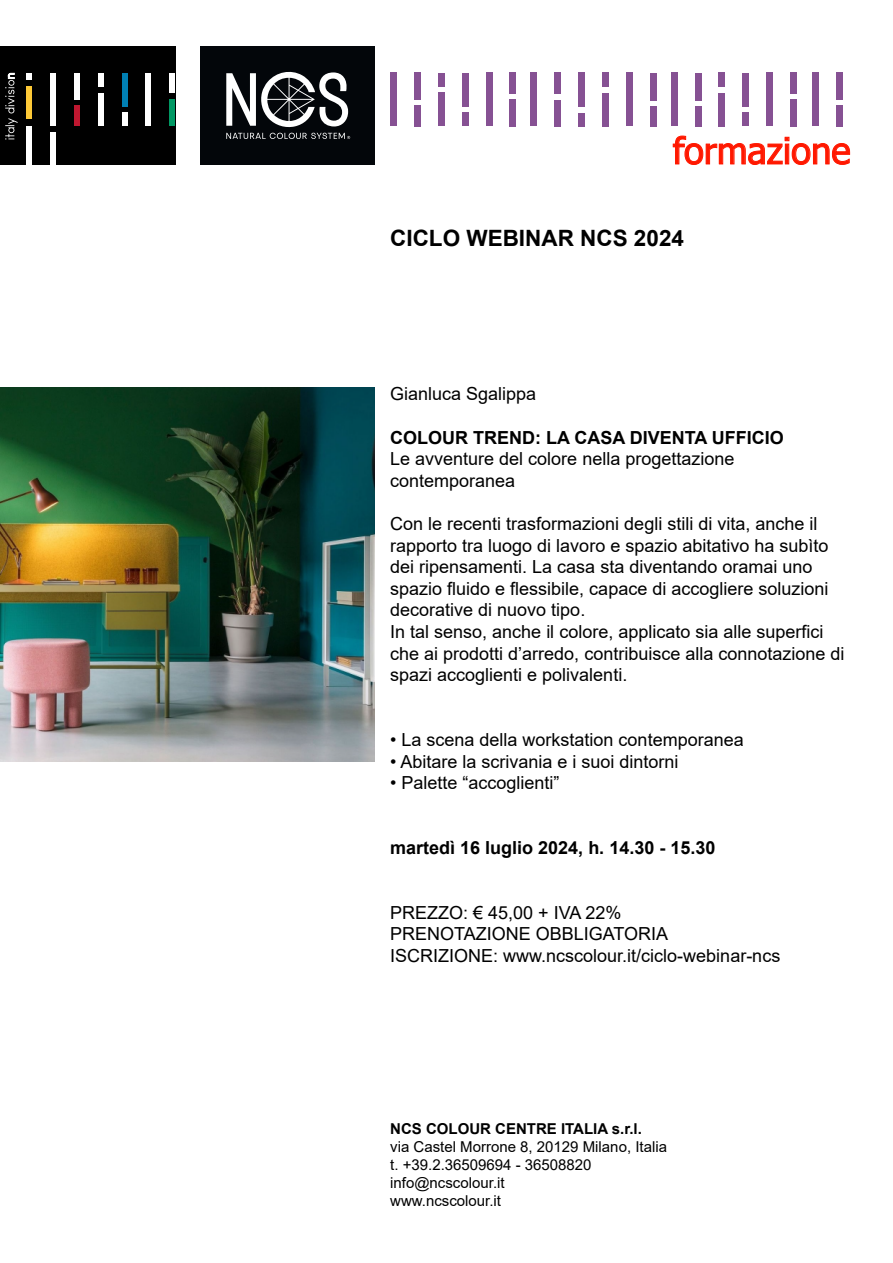
<style>
.page{position:relative;width:893px;height:1263px;background:#fff}
.page>*{position:absolute;margin:0;border:0;box-sizing:border-box;transform-origin:0 0}
.t1{font:36.45px "Tahoma";color:#ff1800}
.t2{font:700 22.5px "Arial";color:#000}
.t3{font:18px/21.6px "Arial";color:#000}
.t4{font:700 18px "Arial";color:#000}
.t5{font:15px/18px "Arial";color:#000}
.t6{font:700 15px "Arial";color:#000}
</style>
<div class="page">
<hr style="left:374px;top:388px;width:519px;height:1px;background:#000">
<svg style="left:672px;top:135px;width:178px;height:30px"></svg>
<div style="left:415px;top:73px;width:6px;height:27px;background:#865193"></div>
<div style="left:438px;top:73px;width:7px;height:13px;background:#865193"></div>
<div style="left:462px;top:73px;width:6px;height:33px;background:#865193"></div>
<div style="left:486px;top:73px;width:6px;height:53px;background:#865193"></div>
<div style="left:510px;top:72px;width:6px;height:22px;background:#865193"></div>
<div style="left:510px;top:99px;width:6px;height:27px;background:#865193"></div>
<div style="left:531px;top:72px;width:6px;height:54px;background:#865193"></div>
<div style="left:554px;top:72px;width:6px;height:22px;background:#865193"></div>
<div style="left:554px;top:100px;width:6px;height:26px;background:#865193"></div>
<div style="left:578px;top:72px;width:6px;height:35px;background:#865193"></div>
<div style="left:602px;top:72px;width:6px;height:15px;background:#865193"></div>
<div style="left:602px;top:93px;width:6px;height:33px;background:#865193"></div>
<div style="left:626px;top:73px;width:6px;height:53px;background:#865193"></div>
<div style="left:650px;top:73px;width:6px;height:27px;background:#865193"></div>
<div style="left:650px;top:106px;width:6px;height:20px;background:#865193"></div>
<div style="left:672px;top:73px;width:6px;height:53px;background:#865193"></div>
<div style="left:766px;top:73px;width:6px;height:53px;background:#865193"></div>
<div style="left:812px;top:73px;width:6px;height:53px;background:#865193"></div>
<div style="left:578px;top:113px;width:6px;height:13px;background:#865193"></div>
<div style="left:462px;top:112px;width:6px;height:14px;background:#865193"></div>
<div style="left:391px;top:73px;width:6px;height:53px;background:#865193"></div>
<div style="left:415px;top:105px;width:6px;height:21px;background:#865193"></div>
<div style="left:438px;top:92px;width:7px;height:34px;background:#865193"></div>
<div style="left:695px;top:73px;width:6px;height:27px;background:#865193"></div>
<div style="left:695px;top:106px;width:6px;height:20px;background:#865193"></div>
<div style="left:719px;top:73px;width:6px;height:14px;background:#865193"></div>
<div style="left:719px;top:93px;width:6px;height:33px;background:#865193"></div>
<div style="left:743px;top:73px;width:6px;height:33px;background:#865193"></div>
<div style="left:743px;top:112px;width:6px;height:14px;background:#865193"></div>
<div style="left:790px;top:73px;width:6px;height:21px;background:#865193"></div>
<div style="left:790px;top:99px;width:6px;height:27px;background:#865193"></div>
<div style="left:836px;top:73px;width:6px;height:27px;background:#865193"></div>
<div style="left:836px;top:105px;width:6px;height:21px;background:#865193"></div>
<div style="left:0;top:47px;width:175px;height:118px;background:#000"></div>
<div style="left:169px;top:100px;width:6px;height:26px;background:#009863"></div>
<div style="left:169px;top:73px;width:6px;height:20px;background:#fff"></div>
<div style="left:145px;top:73px;width:6px;height:53px;background:#fff"></div>
<div style="left:50px;top:73px;width:6px;height:53px;background:#fff"></div>
<div style="left:74px;top:73px;width:6px;height:27px;background:#fff"></div>
<div style="left:122px;top:73px;width:6px;height:33px;background:#0080b4"></div>
<div style="left:122px;top:113px;width:6px;height:13px;background:#fff"></div>
<div style="left:98px;top:93px;width:6px;height:33px;background:#fff"></div>
<div style="left:98px;top:73px;width:6px;height:13px;background:#fff"></div>
<div style="left:50px;top:133px;width:6px;height:32px;background:#fff"></div>
<div style="left:26px;top:86px;width:6px;height:33px;background:#fdc937"></div>
<div style="left:74px;top:106px;width:6px;height:20px;background:#bf1730"></div>
<div style="left:26px;top:73px;width:6px;height:7px;background:#fff"></div>
<div style="left:26px;top:126px;width:6px;height:39px;background:#fff"></div>
<svg style="left:5px;top:72px;width:13px;height:68px"></svg>
<div style="left:200px;top:47px;width:175px;height:118px;background:#03060a"></div>
<svg style="left:226px;top:71px;width:124px;height:68px"></svg>
<img style="left:0;top:387px;width:374px;height:374px">
<h1 class="t1" style="left:673px;top:126px;width:179px">formazione</h1>
<p class="t2" style="left:390px;top:223px;width:295px">CICLO WEBINAR NCS 2024</p>
<p class="t3" style="left:390px;top:383px;width:148px">Gianluca Sgalippa</p>
<p class="t4" style="left:390px;top:424px;width:395px">COLOUR TREND: LA CASA DIVENTA UFFICIO</p>
<p class="t3" style="left:390px;top:448px;width:346px">Le avventure del colore nella progettazione contemporanea</p>
<p class="t3" style="left:390px;top:513px;width:456px">Con le recenti trasformazioni degli stili di vita, anche il rapporto tra luogo di lavoro e spazio abitativo ha subìto dei ripensamenti. La casa sta diventando oramai uno spazio fluido e flessibile, capace di accogliere soluzioni decorative di nuovo tipo.<br>In tal senso, anche il colore, applicato sia alle superfici che ai prodotti d’arredo, contribuisce alla connotazione di spazi accoglienti e polivalenti.</p>
<p class="t3" style="left:390px;top:729px;width:355px">• La scena della workstation contemporanea</p>
<p class="t3" style="left:390px;top:750px;width:290px">• Abitare la scrivania e i suoi dintorni</p>
<p class="t3" style="left:390px;top:772px;width:171px">• Palette “accoglienti”</p>
<p class="t4" style="left:390px;top:835px;width:327px">martedì 16 luglio 2024, h. 14.30 - 15.30</p>
<p class="t3" style="left:390px;top:901px;width:392px">PREZZO: € 45,00 + IVA 22%<br>PRENOTAZIONE OBBLIGATORIA<br>ISCRIZIONE: www.ncscolour.it/ciclo-webinar-ncs</p>
<p class="t6" style="left:390px;top:1118px;width:253px">NCS COLOUR CENTRE ITALIA s.r.l.</p>
<p class="t5" style="left:390px;top:1138px;width:278px">via Castel Morrone 8, 20129 Milano, Italia t. +39.2.36509694 - 36508820 info@ncscolour.it<br>www.ncscolour.it</p>
</div>
